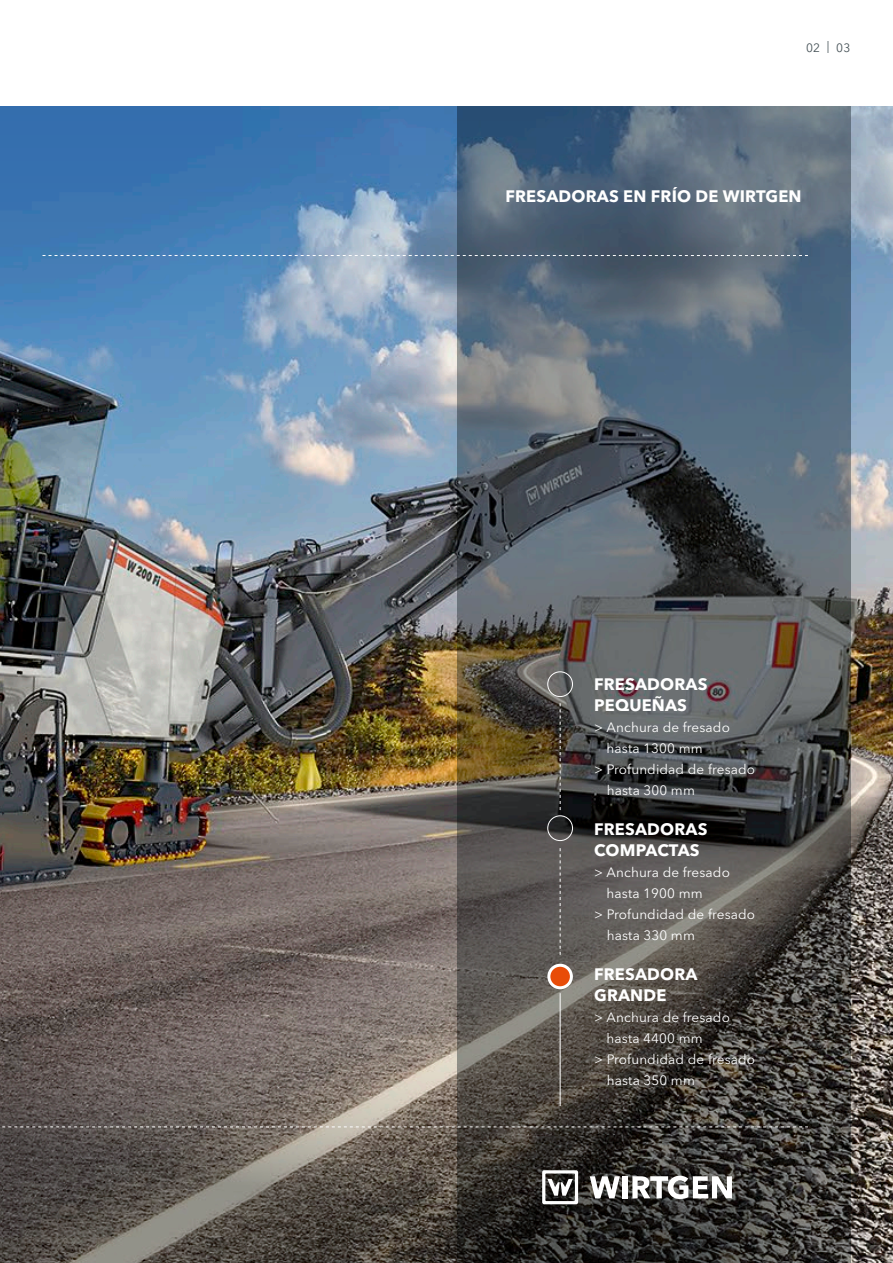
<style>
.page{position:relative;width:893px;height:1263px;background:#fff}
.page>*{position:absolute;margin:0;border:0;box-sizing:border-box;transform-origin:0 0}
.t1{font:700 16.5px/21px "Avenir Next LT Pro";letter-spacing:.01em;color:#fff}
.t2{font:13.5px "Avenir Next LT Pro";letter-spacing:.01em;color:#fff}
.t3{font:12px "Avenir Next LT Pro";color:#465257}
</style>
<div class="page">
<img style="left:0;top:445px;width:893px;height:231px">
<svg style="left:457px;top:445px;width:393px;height:231px;background:#555a5e"></svg>
<img style="left:0;top:676px;width:893px;height:587px">
<svg style="left:0;top:106px;width:893px;height:339px;background:#5e7e9d"></svg>
<svg style="left:590px;top:1176px;width:30px;height:22px"></svg>
<div style="left:622px;top:1176px;width:6px;height:22px;background:#fff"></div>
<svg style="left:632px;top:1176px;width:100px;height:23px"></svg>
<svg style="left:542px;top:1170px;width:36px;height:34px"></svg>
<svg style="left:43px;top:255px;width:765px;height:1px"></svg>
<svg style="left:0;top:1126px;width:808px;height:1px"></svg>
<div style="left:547px;top:815px;width:26px;height:26px;border:1px solid #fff;border-radius:50%"></div>
<div style="left:549px;top:965px;width:22px;height:23px;background:#e84c08;border-radius:50%"></div>
<div style="left:547px;top:964px;width:26px;height:25px;border:3px solid #fff;border-radius:50%"></div>
<div style="left:547px;top:671px;width:26px;height:26px;border:1px solid #fff;border-radius:50%"></div>
<svg style="left:560px;top:703px;width:1px;height:107px"></svg>
<svg style="left:560px;top:848px;width:1px;height:107px"></svg>
<hr style="left:560px;top:993px;width:1px;height:113px;background:#fff">
<p class="t3" style="left:806px;top:40px;width:46px">02 | 03</p>
<p class="t1" style="left:505px;top:186px;width:297px">FRESADORAS EN FRÍO DE WIRTGEN</p>
<p class="t1" style="left:594px;top:674px;width:115px">FRESADORAS<br>PEQUEÑAS</p>
<p class="t2" style="left:594px;top:719px;width:137px">&gt; Anchura de fresado</p>
<p class="t2" style="left:606px;top:740px;width:98px">hasta 1300 mm</p>
<p class="t2" style="left:594px;top:761px;width:163px">&gt; Profundidad de fresado</p>
<p class="t2" style="left:607px;top:782px;width:90px">hasta 300 mm</p>
<p class="t1" style="left:594px;top:819px;width:115px">FRESADORAS<br>COMPACTAS</p>
<p class="t2" style="left:594px;top:864px;width:137px">&gt; Anchura de fresado</p>
<p class="t2" style="left:606px;top:885px;width:98px">hasta 1900 mm</p>
<p class="t2" style="left:594px;top:906px;width:163px">&gt; Profundidad de fresado</p>
<p class="t2" style="left:607px;top:927px;width:90px">hasta 330 mm</p>
<p class="t1" style="left:594px;top:963px;width:105px">FRESADORA<br>GRANDE</p>
<p class="t2" style="left:594px;top:1009px;width:137px">&gt; Anchura de fresado</p>
<p class="t2" style="left:606px;top:1030px;width:98px">hasta 4400 mm</p>
<p class="t2" style="left:594px;top:1051px;width:163px">&gt; Profundidad de fresado</p>
<p class="t2" style="left:607px;top:1072px;width:90px">hasta 350 mm</p>
</div>
